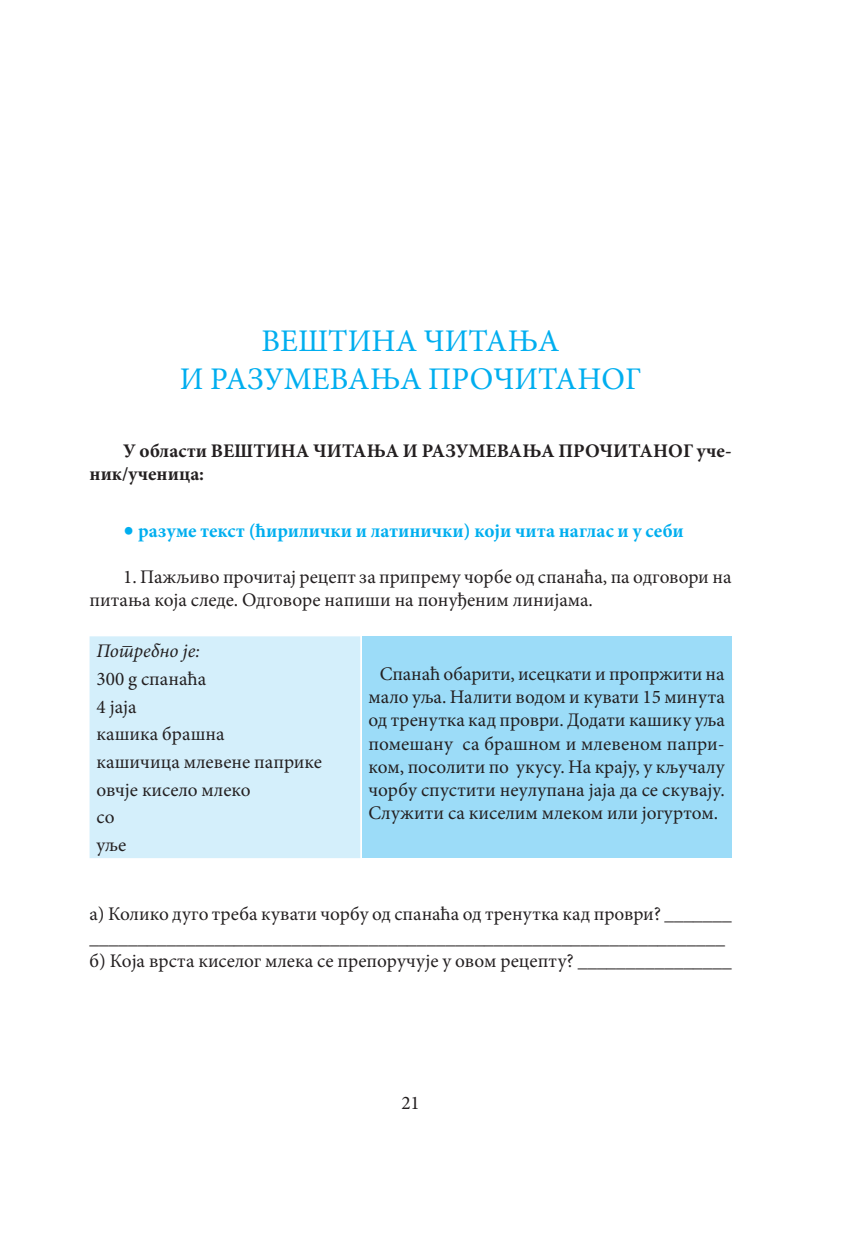
<style>
.page{position:relative;width:866px;height:1236px;background:#fff}
.page>*{position:absolute;margin:0;border:0;box-sizing:border-box;transform-origin:0 0}
.t1{font:31.5px/37.8px "G Minion Pro";color:#00aeef;text-align:center}
.t2{font:19.25px/23.1px "G Minion Pro";color:#231f20}
.t3{font:700 19.25px/23.1px "G Minion Pro";color:#231f20}
.t4{font:700 19.25px "G Minion Pro";color:#00aeef}
.t5{font:italic 19.25px "G Minion Pro";letter-spacing:-.01em;color:#231f20}
.s1{font-size:28px}
</style>
<div class="page">
<div style="left:90px;top:636px;width:270px;height:222px;background:#d4effb"></div>
<div style="left:361px;top:636px;width:370px;height:222px;background:#9cdcf8"></div>
<hr style="left:360px;top:624px;width:2px;height:243px;background:#fff">
<h1 class="t1" style="left:180px;top:325px;width:463px">ВЕШТИНА ЧИТАЊА<br>И РАЗУМЕВАЊА ПРОЧИТАНОГ</h1>
<p class="t3" style="left:90px;top:441px;width:643px;text-indent:34px">У области ВЕШТИНА ЧИТАЊА И РАЗУМЕВАЊА ПРОЧИТАНОГ уче&shy;ник/ученица:</p>
<p class="t4" style="left:123px;top:523px;width:562px"><span class="s1">•</span> разуме текст (ћирилички и латинички) који чита наглас и у себи</p>
<p class="t2" style="left:90px;top:567px;width:643px;text-indent:34px">1. Пажљиво прочитај рецепт за припрему чорбе од спанаћа, па одговори на питања која следе. Одговоре напиши на понуђеним линијама.</p>
<p class="t5" style="left:97px;top:643px;width:105px">Потребно је:</p>
<p class="t2" style="left:368px;top:664px;width:358px;text-align:center">Спанаћ обарити, исецкати и пропржити на мало уља. Налити водом и кувати 15 минута од тренутка кад проври. Додати кашику уља помешану са брашном и млевеном папри&shy;ком, посолити по укусу. На крају, у кључалу чорбу спустити неулупана јаја да се скувају.<br>Служити са киселим млеком или јогуртом.</p>
<p class="t2" style="left:97px;top:666px;width:227px;line-height:27.7px">300 g спанаћа<br>4 јаја<br>кашика брашна<br>кашичица млевене паприке овчје кисело млеко<br>со<br>уље</p>
<p class="t2" style="left:90px;top:904px;width:644px">а) Колико дуго треба кувати чорбу од спанаћа од тренутка кад проври? _______ __________________________________________________________________ б) Која врста киселог млека се препоручује у овом рецепту? ________________</p>
<p class="t2" style="left:401px;top:1092px;width:20px">21</p>
</div>
